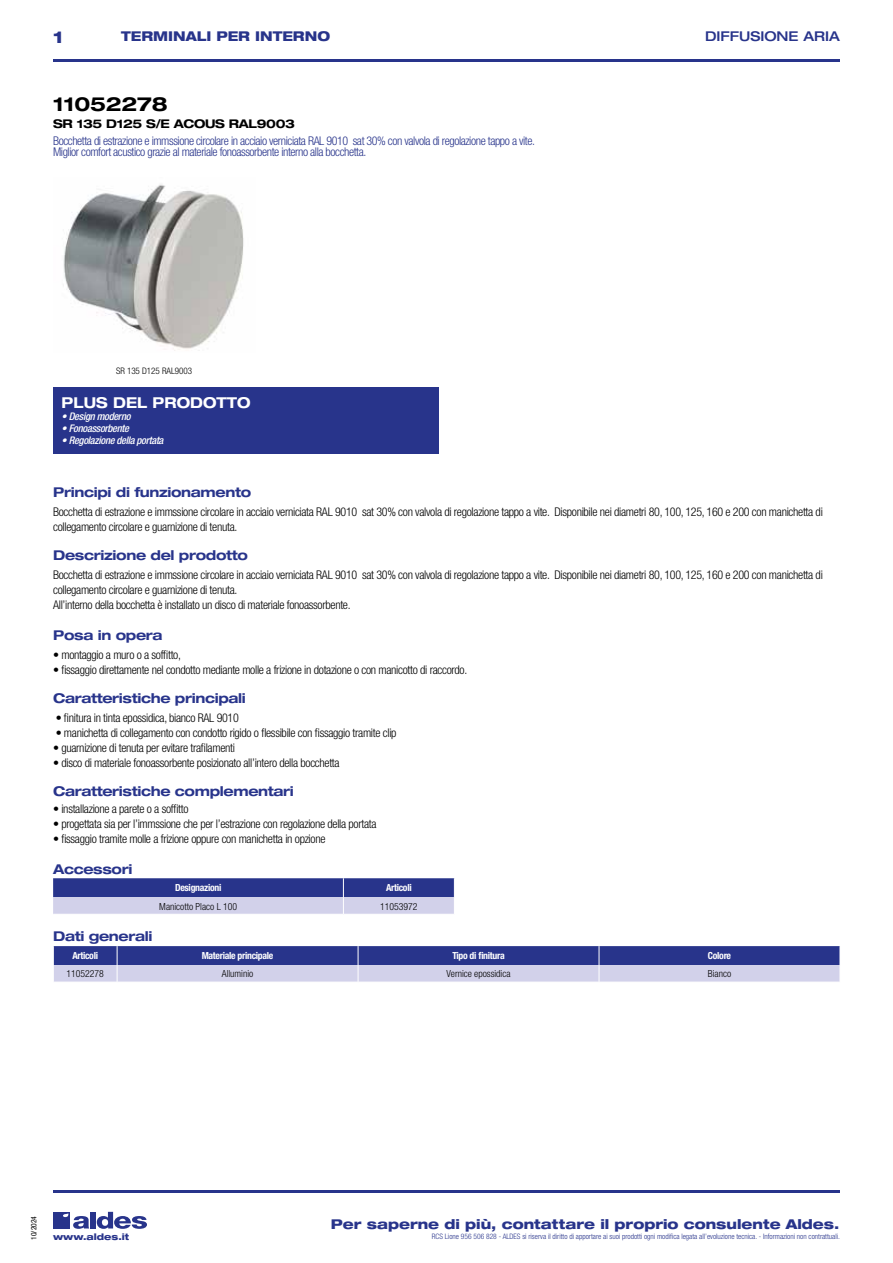
<style>
.page{position:relative;width:893px;height:1263px;background:#fff}
.page>*{position:absolute;margin:0;border:0;box-sizing:border-box;transform-origin:0 0}
.t1{font:700 expanded 19.5px "Helvetica Neue LT Std";letter-spacing:-.01em;color:#000}
.t2{font:800 expanded 16.5px "Helvetica Neue LT Std";color:#28348b}
.t3{font:700 expanded 15px "Helvetica Neue LT Std";color:#fff;scale:.95 1}
.t4{font:700 expanded 13.5px "Helvetica Neue LT Std";letter-spacing:-.025em;color:#28348b}
.t5{font:800 expanded 13.5px "Helvetica Neue LT Std";color:#28348b}
.t6{font:800 expanded 13.5px "Helvetica Neue LT Std";color:#28348b;scale:.95 1}
.t7{font:500 expanded 13.5px "Helvetica Neue LT Std";color:#28348b}
.t8{font:300 condensed 12px/15px "Helvetica Neue LT Std";letter-spacing:-.025em;color:#000}
.t9{font:300 condensed 12px/10.5px "Helvetica Neue LT Std";letter-spacing:-.035em;color:#28348b}
.t10{font:700 expanded 12px "Helvetica Neue LT Std";letter-spacing:-.025em;color:#000}
.t11{font:italic 500 condensed 10.5px "Helvetica Neue LT Std";letter-spacing:-.03em;color:#fff}
.t12{font:700 condensed 9.75px "Helvetica Neue LT Std";letter-spacing:-.03em;color:#fff}
.t13{font:300 condensed 9.75px "Helvetica Neue";color:#000}
.t14{font:300 condensed 9px "Helvetica Neue LT Std";color:#000}
.t15{font:800 expanded 9px "Helvetica Neue LT Std";color:#28348b}
.t16{font:300 condensed 7.5px "Helvetica Neue LT Std";color:#28348b}
.t17{font:condensed 7.5px "Helvetica Neue LT Std";color:#000}
</style>
<div class="page">
<div style="left:53px;top:1212px;width:17px;height:16px;background:#28348b"></div>
<div style="left:90px;top:1212px;width:6px;height:16px;background:#28348b"></div>
<svg style="left:97px;top:1212px;width:50px;height:17px"></svg>
<svg style="left:63px;top:1213px;width:26px;height:16px"></svg>
<hr style="left:53px;top:59px;width:787px;height:2px;background:#28348b">
<div style="left:53px;top:387px;width:386px;height:67px;background:#28348b"></div>
<img style="left:63px;top:184px;width:181px;height:167px">
<svg style="left:53px;top:878px;width:402px;height:36px;background:#7a80b8"></svg>
<hr style="left:53px;top:1190px;width:787px;height:2px;background:#28348b">
<svg style="left:53px;top:946px;width:787px;height:36px;background:#7a80b8"></svg>
<h2 class="t2" style="left:53px;top:26px;width:12px">1</h2>
<p class="t6" style="left:121px;top:28px;width:221px">TERMINALI PER INTERNO</p>
<p class="t7" style="left:705px;top:28px;width:136px">DIFFUSIONE ARIA</p>
<h1 class="t1" style="left:53px;top:92px;width:116px">11052278</h1>
<p class="t10" style="left:53px;top:116px;width:243px">SR 135 D125 S/E ACOUS RAL9003</p>
<p class="t9" style="left:53px;top:136px;width:483px">Bocchetta di estrazione e immssione circolare in acciaio verniciata RAL 9010 sat 30% con valvola di regolazione tappo a vite.<br>Miglior comfort acustico grazie al materiale fonoassorbente interno alla bocchetta.</p>
<p class="t14" style="left:125px;top:365px;width:59px">Bocchetta SR 135</p>
<p class="t3" style="left:62px;top:393px;width:200px">PLUS DEL PRODOTTO</p>
<p class="t11" style="left:62px;top:410px;width:71px">• Design moderno</p>
<p class="t11" style="left:62px;top:422px;width:69px">• Fonoassorbente</p>
<p class="t11" style="left:62px;top:434px;width:103px">• Regolazione della portata</p>
<p class="t14" style="left:116px;top:366px;width:78px">SR 135 D125 RAL9003</p>
<p class="t4" style="left:53px;top:484px;width:200px">Principi di funzionamento</p>
<p class="t8" style="left:53px;top:505px;width:771px">Bocchetta di estrazione e immssione circolare in acciaio verniciata RAL 9010 sat 30% con valvola di regolazione tappo a vite. Disponibile nei diametri 80, 100, 125, 160 e 200 con manichetta di collegamento circolare e guarnizione di tenuta.</p>
<p class="t8" style="left:53px;top:567px;width:771px">Bocchetta di estrazione e immssione circolare in acciaio verniciata RAL 9010 sat 30% con valvola di regolazione tappo a vite. Disponibile nei diametri 80, 100, 125, 160 e 200 con manichetta di collegamento circolare e guarnizione di tenuta.<br>All’interno della bocchetta è installato un disco di materiale fonoassorbente.</p>
<p class="t4" style="left:53px;top:547px;width:196px">Descrizione del prodotto</p>
<p class="t4" style="left:53px;top:627px;width:111px">Posa in opera</p>
<p class="t8" style="left:53px;top:647px;width:129px">• montaggio a muro o a soffitto,</p>
<p class="t8" style="left:53px;top:662px;width:416px">• fissaggio direttamente nel condotto mediante molle a frizione in dotazione o con manicotto di raccordo.</p>
<p class="t4" style="left:53px;top:689px;width:194px">Caratteristiche principali</p>
<p class="t8" style="left:56px;top:710px;width:185px">• finitura in tinta epossidica, bianco RAL 9010</p>
<p class="t8" style="left:56px;top:725px;width:342px">• manichetta di collegamento con condotto rigido o flessibile con fissaggio tramite clip</p>
<p class="t8" style="left:53px;top:740px;width:183px">• guarnizione di tenuta per evitare trafilamenti</p>
<p class="t8" style="left:53px;top:755px;width:288px">• disco di materiale fonoassorbente posizionato all’intero della bocchetta</p>
<p class="t8" style="left:53px;top:801px;width:137px">• installazione a parete o a soffitto</p>
<p class="t8" style="left:53px;top:816px;width:325px">• progettata sia per l’immssione che per l’estrazione con regolazione della portata</p>
<p class="t8" style="left:53px;top:831px;width:274px">• fissaggio tramite molle a frizione oppure con manichetta in opzione</p>
<p class="t4" style="left:53px;top:782px;width:242px">Caratteristiche complementari</p>
<p class="t4" style="left:53px;top:860px;width:81px">Accessori</p>
<p class="t12" style="left:175px;top:882px;width:48px">Designazioni</p>
<p class="t12" style="left:386px;top:882px;width:27px">Articoli</p>
<p class="t13" style="left:159px;top:900px;width:79px">Manicotto Placo L 100</p>
<p class="t13" style="left:380px;top:900px;width:39px">11053972</p>
<p class="t4" style="left:53px;top:928px;width:101px">Dati generali</p>
<p class="t12" style="left:72px;top:950px;width:27px">Articoli</p>
<p class="t12" style="left:202px;top:950px;width:73px">Materiale principale</p>
<p class="t12" style="left:452px;top:950px;width:54px">Tipo di finitura</p>
<p class="t12" style="left:708px;top:950px;width:25px">Colore</p>
<p class="t13" style="left:66px;top:968px;width:39px">11052278</p>
<p class="t13" style="left:222px;top:968px;width:33px">Alluminio</p>
<p class="t13" style="left:446px;top:968px;width:66px">Vernice epossidica</p>
<p class="t13" style="left:708px;top:968px;width:25px">Bianco</p>
<p class="t17" style="left:29px;top:1240px;width:25px;rotate:-90deg">10/2024</p>
<p class="t5" style="left:331px;top:1215px;width:510px">Per saperne di più, contattare il proprio consulente Aldes.</p>
<p class="t15" style="left:53px;top:1231px;width:78px">www.aldes.it</p>
<p class="t16" style="left:432px;top:1232px;width:410px">RCS Lione 956 506 828 - ALDES si riserva il diritto di apportare ai suoi prodotti ogni modifica legata all’evoluzione tecnica. - Informazioni non contrattuali.</p>
</div>
